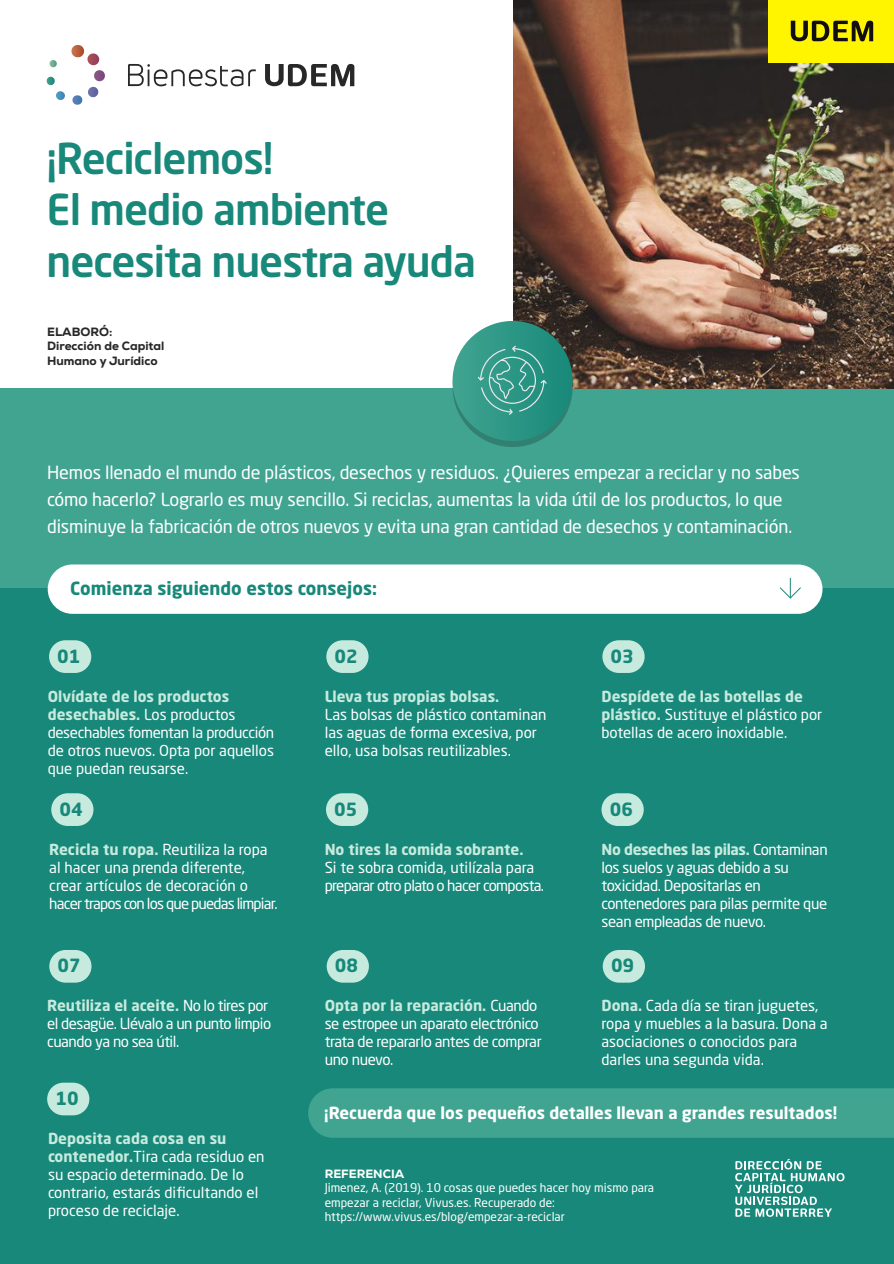
<style>
.page{position:relative;width:894px;height:1264px;background:#fff}
.page>*{position:absolute;margin:0;border:0;box-sizing:border-box;transform-origin:0 0}
.t1{font:500 42px/51.3px "Neo Sans Std";letter-spacing:-.025em;color:#178879}
.t2{font:18px/27px "Neo Sans Std";letter-spacing:-.01em;color:#fff}
.t3{font:700 18px "Neo Sans Std";color:#178879}
.t4{font:700 16.5px "Neo Sans Std";color:#fff}
.t5{font:15px/18px "Neo Sans Std";color:#fff}
.t6{font:15px/18px "Neo Sans Std";letter-spacing:-.025em;color:#fff}
.t7{font:15px/18px "Neo Sans Std";letter-spacing:-.02em;color:#fff}
.t8{font:15px/18px "Neo Sans Std";letter-spacing:-.035em;color:#fff}
.t9{font:15px/18px "Neo Sans Std";letter-spacing:-.045em;color:#fff}
.t10{font:700 15px "Neo Sans Std";color:#c6eade}
.t11{font:12px/14.4px "Neo Sans Std";color:#fff}
.t12{font:800 12px/14.4px "Nexa";color:#282828}
.t13{font:800 12px "Nexa";color:#fff}
.s1{font-weight:700;color:#c6eade}
</style>
<div class="page">
<div style="left:0;top:389px;width:893px;height:874px;background:#41a491"></div>
<svg style="left:88px;top:87px;width:10px;height:10px"></svg>
<svg style="left:72px;top:95px;width:10px;height:10px"></svg>
<svg style="left:71px;top:45px;width:34px;height:36px"></svg>
<svg style="left:56px;top:91px;width:9px;height:9px"></svg>
<svg style="left:49px;top:60px;width:8px;height:7px"></svg>
<svg style="left:47px;top:77px;width:8px;height:8px"></svg>
<svg style="left:128px;top:64px;width:128px;height:22px"></svg>
<svg style="left:265px;top:64px;width:89px;height:22px"></svg>
<img style="left:514px;top:0;width:379px;height:389px">
<div style="left:0;top:588px;width:893px;height:675px;background:#178879"></div>
<div style="left:768px;top:0;width:125px;height:63px;background:#fff500"></div>
<svg style="left:790px;top:21px;width:82px;height:20px"></svg>
<svg style="left:451px;top:321px;width:122px;height:126px"></svg>
<div style="left:49px;top:640px;width:42px;height:33px;background:#c6eade;border-radius:16px"></div>
<div style="left:326px;top:640px;width:42px;height:33px;background:#c6eade;border-radius:16px"></div>
<div style="left:602px;top:640px;width:42px;height:33px;background:#c6eade;border-radius:16px"></div>
<div style="left:51px;top:793px;width:42px;height:33px;background:#c6eade;border-radius:16px"></div>
<div style="left:326px;top:793px;width:42px;height:33px;background:#c6eade;border-radius:16px"></div>
<div style="left:601px;top:793px;width:42px;height:33px;background:#c6eade;border-radius:16px"></div>
<div style="left:602px;top:950px;width:42px;height:32px;background:#c6eade;border-radius:16px"></div>
<div style="left:47px;top:1082px;width:42px;height:33px;background:#c6eade;border-radius:16px"></div>
<div style="left:49px;top:950px;width:42px;height:32px;background:#c6eade;border-radius:16px"></div>
<div style="left:326px;top:950px;width:43px;height:32px;background:#c6eade;border-radius:16px"></div>
<div style="left:48px;top:564px;width:774px;height:50px;background:#fff;border-radius:25px"></div>
<svg style="left:780px;top:578px;width:21px;height:21px"></svg>
<div style="left:308px;top:1088px;width:585px;height:49px;background:#41a491"></div>
<svg style="left:735px;top:1159px;width:109px;height:57px"></svg>
<h1 class="t1" style="left:46px;top:132px;width:431px">¡Reciclemos!<br>El medio ambiente necesita nuestra ayuda</h1>
<p class="t12" style="left:47px;top:325px;width:119px">ELABORÓ:<br>Dirección de Capital<br>Humano y Jurídico</p>
<p class="t2" style="left:47px;top:459px;width:754px">Hemos llenado el mundo de plásticos, desechos y residuos. ¿Quieres empezar a reciclar y no sabes cómo hacerlo? Lograrlo es muy sencillo. Si reciclas, aumentas la vida útil de los productos, lo que disminuye la fabricación de otros nuevos y evita una gran cantidad de desechos y contaminación.</p>
<p class="t3" style="left:70px;top:577px;width:308px">Comienza siguiendo estos consejos:</p>
<p class="t3" style="left:57px;top:644px;width:25px">01</p>
<p class="t3" style="left:334px;top:644px;width:25px">02</p>
<p class="t3" style="left:610px;top:644px;width:25px">03</p>
<p class="t7" style="left:48px;top:686px;width:228px"><span class="s1">Olvídate de los productos desechables.</span> Los productos desechables fomentan la producción de otros nuevos. Opta por aquellos que puedan reusarse.</p>
<p class="t10" style="left:324px;top:686px;width:176px">Lleva tus propias bolsas.</p>
<p class="t5" style="left:324px;top:704px;width:223px">Las bolsas de plástico contaminan las aguas de forma excesiva, por ello, usa bolsas reutilizables.</p>
<p class="t5" style="left:601px;top:686px;width:222px"><span class="s1">Despídete de las botellas de plástico.</span> Sustituye el plástico por botellas de acero inoxidable.</p>
<p class="t3" style="left:59px;top:797px;width:25px">04</p>
<p class="t3" style="left:334px;top:797px;width:25px">05</p>
<p class="t3" style="left:609px;top:797px;width:25px">06</p>
<p class="t5" style="left:49px;top:839px;width:230px"><span class="s1">Recicla tu ropa.</span> Reutiliza la ropa al hacer una prenda diferente, crear artículos de decoración o hacer trapos con los que puedas limpiar.</p>
<p class="t10" style="left:324px;top:839px;width:200px">No tires la comida sobrante.</p>
<p class="t9" style="left:324px;top:857px;width:221px">Si te sobra comida, utilízala para preparar otro plato o hacer composta.</p>
<p class="t6" style="left:601px;top:839px;width:228px"><span class="s1">No deseches las pilas.</span> Contaminan los suelos y aguas debido a su toxicidad. Depositarlas en contenedores para pilas permite que sean empleadas de nuevo.</p>
<p class="t3" style="left:57px;top:954px;width:25px">07</p>
<p class="t3" style="left:335px;top:954px;width:25px">08</p>
<p class="t3" style="left:610px;top:954px;width:25px">09</p>
<p class="t8" style="left:47px;top:996px;width:225px"><span class="s1">Reutiliza el aceite.</span> No lo tires por el desagüe. Llévalo a un punto limpio cuando ya no sea útil.</p>
<p class="t6" style="left:324px;top:996px;width:219px"><span class="s1">Opta por la reparación.</span> Cuando se estropee un aparato electrónico trata de repararlo antes de comprar uno nuevo.</p>
<p class="t5" style="left:601px;top:996px;width:228px"><span class="s1">Dona.</span> Cada día se tiran juguetes, ropa y muebles a la basura. Dona a asociaciones o conocidos para darles una segunda vida.</p>
<p class="t3" style="left:55px;top:1086px;width:25px">10</p>
<p class="t5" style="left:48px;top:1129px;width:218px"><span class="s1">Deposita cada cosa en su contenedor.</span>Tira cada residuo en su espacio determinado. De lo contrario, estarás dificultando el proceso de reciclaje.</p>
<p class="t4" style="left:324px;top:1102px;width:514px">¡Recuerda que los pequeños detalles llevan a grandes resultados!</p>
<p class="t13" style="left:324px;top:1165px;width:81px">REFERENCIA</p>
<p class="t11" style="left:324px;top:1180px;width:331px">Jimenez, A. (2019). 10 cosas que puedes hacer hoy mismo para empezar a reciclar, Vivus.es. Recuperado de: https://www.vivus.es/blog/empezar-a-reciclar</p>
</div>
